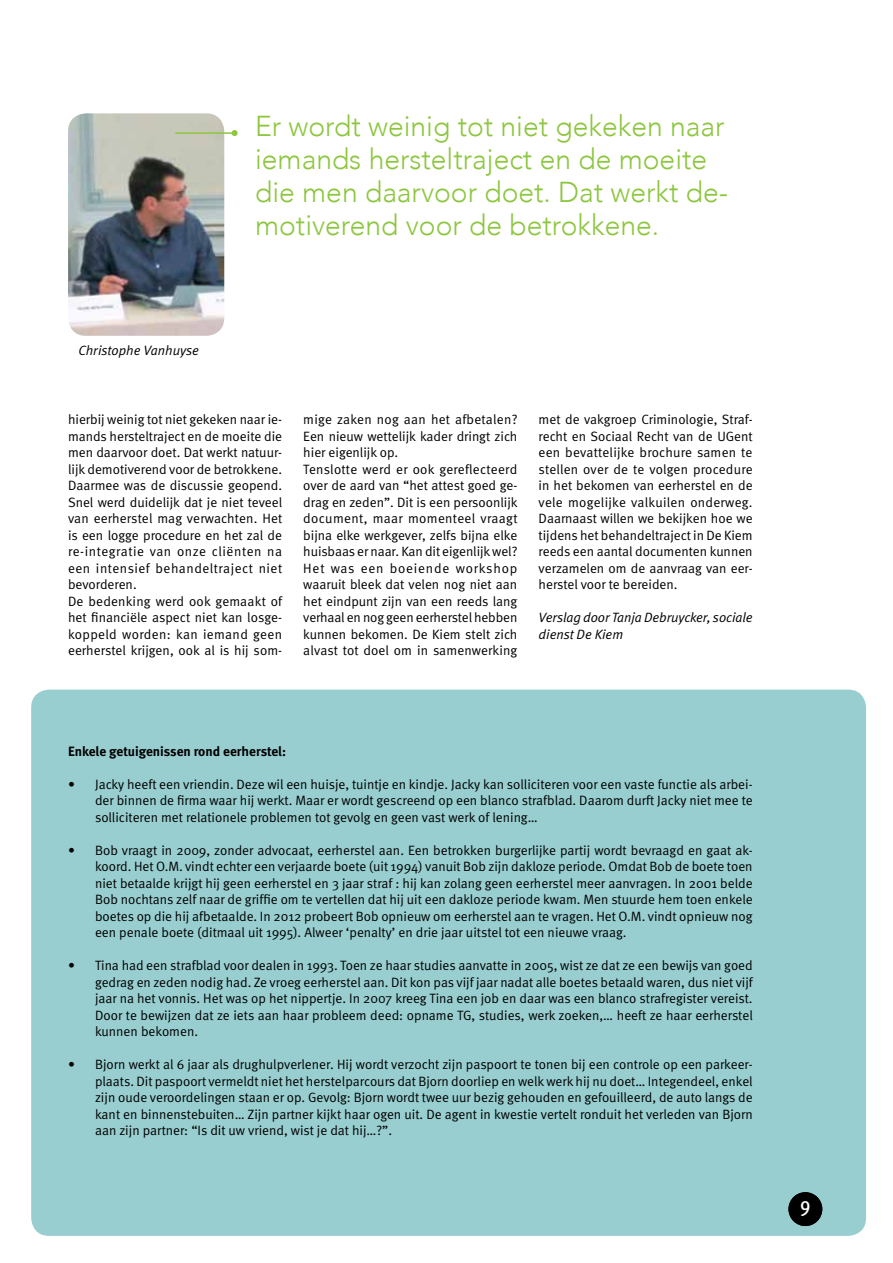
<style>
.page{position:relative;width:893px;height:1263px;background:#fff}
.page>*{position:absolute;margin:0;border:0;box-sizing:border-box;transform-origin:0 0}
.t1{font:300 28.8px/33.2px "Avenir";color:#8dc63f}
.t2{font:500 21px "Meta Cond";color:#fff}
.t3{font:13.5px/16.5px "Meta Normal";color:#000;text-align:justify}
.t4{font:italic 13.5px/16.5px "Meta Normal";letter-spacing:-.005em;color:#000}
.t5{font:700 13.5px "Meta";color:#000}
</style>
<div class="page">
<div style="left:31px;top:690px;width:835px;height:546px;background:#98ced0;border-radius:18px"></div>
<img style="left:68px;top:113px;width:156px;height:223px">
<hr style="left:175px;top:132px;width:60px;height:2px;background:#8dc63f">
<svg style="left:232px;top:130px;width:6px;height:6px"></svg>
<div style="left:788px;top:1192px;width:34px;height:34px;background:#000;border-radius:50%"></div>
<p class="t4" style="left:78px;top:342px;width:122px">Christophe Vanhuyse</p>
<h1 class="t1" style="left:255px;top:110px;width:475px">Er wordt weinig tot niet gekeken naar iemands hersteltraject en de moeite die men daarvoor doet. Dat werkt de&shy;motiverend voor de betrokkene.</h1>
<p class="t3" style="left:68px;top:411px;width:216px;text-align:left">hierbij weinig tot niet gekeken naar ie&shy;mands hersteltraject en de moeite die men daarvoor doet. Dat werkt natuur&shy;lijk demotiverend voor de betrokkene.<br>Daarmee was de discussie geopend.<br>Snel werd duidelijk dat je niet teveel van eerherstel mag verwachten. Het is een logge procedure en het zal de re-integratie van onze cliënten na een intensief behandeltraject niet bevorderen.<br>De bedenking werd ook gemaakt of het financiële aspect niet kan losge&shy;koppeld worden: kan iemand geen eerherstel krijgen, ook al is hij som-</p>
<p class="t3" style="left:303px;top:411px;width:216px;text-align:left">mige zaken nog aan het afbetalen?<br>Een nieuw wettelijk kader dringt zich hier eigenlijk op.<br>Tenslotte werd er ook gereflecteerd over de aard van “het attest goed ge&shy;drag en zeden”. Dit is een persoonlijk document, maar momenteel vraagt bijna elke werkgever, zelfs bijna elke huisbaas er naar. Kan dit eigenlijk wel?<br>Het was een boeiende workshop waaruit bleek dat velen nog niet aan het eindpunt zijn van een reeds lang verhaal en nog geen eerherstel hebben kunnen bekomen. De Kiem stelt zich alvast tot doel om in samenwerking</p>
<p class="t3" style="left:539px;top:411px;width:216px">met de vakgroep Criminologie, Straf&shy;recht en Sociaal Recht van de UGent een bevattelijke brochure samen te stellen over de te volgen procedure in het bekomen van eerherstel en de vele mogelijke valkuilen onderweg.<br>Daarnaast willen we bekijken hoe we tijdens het behandeltraject in De Kiem reeds een aantal documenten kunnen verzamelen om de aanvraag van eer&shy;herstel voor te bereiden.</p>
<p class="t4" style="left:539px;top:609px;width:216px">Verslag door Tanja Debruycker, sociale dienst De Kiem</p>
<p class="t5" style="left:68px;top:743px;width:219px">Enkele getuigenissen rond eerherstel:</p>
<p class="t3" style="left:95px;top:776px;width:659px;text-indent:-27px">• Jacky heeft een vriendin. Deze wil een huisje, tuintje en kindje. Jacky kan solliciteren voor een vaste functie als arbei&shy;der binnen de firma waar hij werkt. Maar er wordt gescreend op een blanco strafblad. Daarom durft Jacky niet mee te solliciteren met relationele problemen tot gevolg en geen vast werk of lening…</p>
<p class="t3" style="left:95px;top:842px;width:659px;text-indent:-27px">• Bob vraagt in 2009, zonder advocaat, eerherstel aan. Een betrokken burgerlijke partij wordt bevraagd en gaat ak&shy;koord. Het O.M. vindt echter een verjaarde boete (uit 1994) vanuit Bob zijn dakloze periode. Omdat Bob de boete toen niet betaalde krijgt hij geen eerherstel en 3 jaar straf : hij kan zolang geen eerherstel meer aanvragen. In 2001 belde Bob nochtans zelf naar de griffie om te vertellen dat hij uit een dakloze periode kwam. Men stuurde hem toen enkele boetes op die hij afbetaalde. In 2012 probeert Bob opnieuw om eerherstel aan te vragen. Het O.M. vindt opnieuw nog een penale boete (ditmaal uit 1995). Alweer ‘penalty’ en drie jaar uitstel tot een nieuwe vraag.</p>
<p class="t3" style="left:95px;top:957px;width:659px;text-indent:-27px">• Tina had een strafblad voor dealen in 1993. Toen ze haar studies aanvatte in 2005, wist ze dat ze een bewijs van goed gedrag en zeden nodig had. Ze vroeg eerherstel aan. Dit kon pas vijf jaar nadat alle boetes betaald waren, dus niet vijf jaar na het vonnis. Het was op het nippertje. In 2007 kreeg Tina een job en daar was een blanco strafregister vereist.<br>Door te bewijzen dat ze iets aan haar probleem deed: opname TG, studies, werk zoeken,… heeft ze haar eerherstel kunnen bekomen.</p>
<p class="t3" style="left:95px;top:1056px;width:659px;text-indent:-27px">• Bjorn werkt al 6 jaar als drughulpverlener. Hij wordt verzocht zijn paspoort te tonen bij een controle op een parkeer&shy;plaats. Dit paspoort vermeldt niet het herstelparcours dat Bjorn doorliep en welk werk hij nu doet… Integendeel, enkel zijn oude veroordelingen staan er op. Gevolg: Bjorn wordt twee uur bezig gehouden en gefouilleerd, de auto langs de kant en binnenstebuiten… Zijn partner kijkt haar ogen uit. De agent in kwestie vertelt ronduit het verleden van Bjorn aan zijn partner: “Is dit uw vriend, wist je dat hij…?”.</p>
<h2 class="t2" style="left:800px;top:1193px;width:12px">9</h2>
</div>
